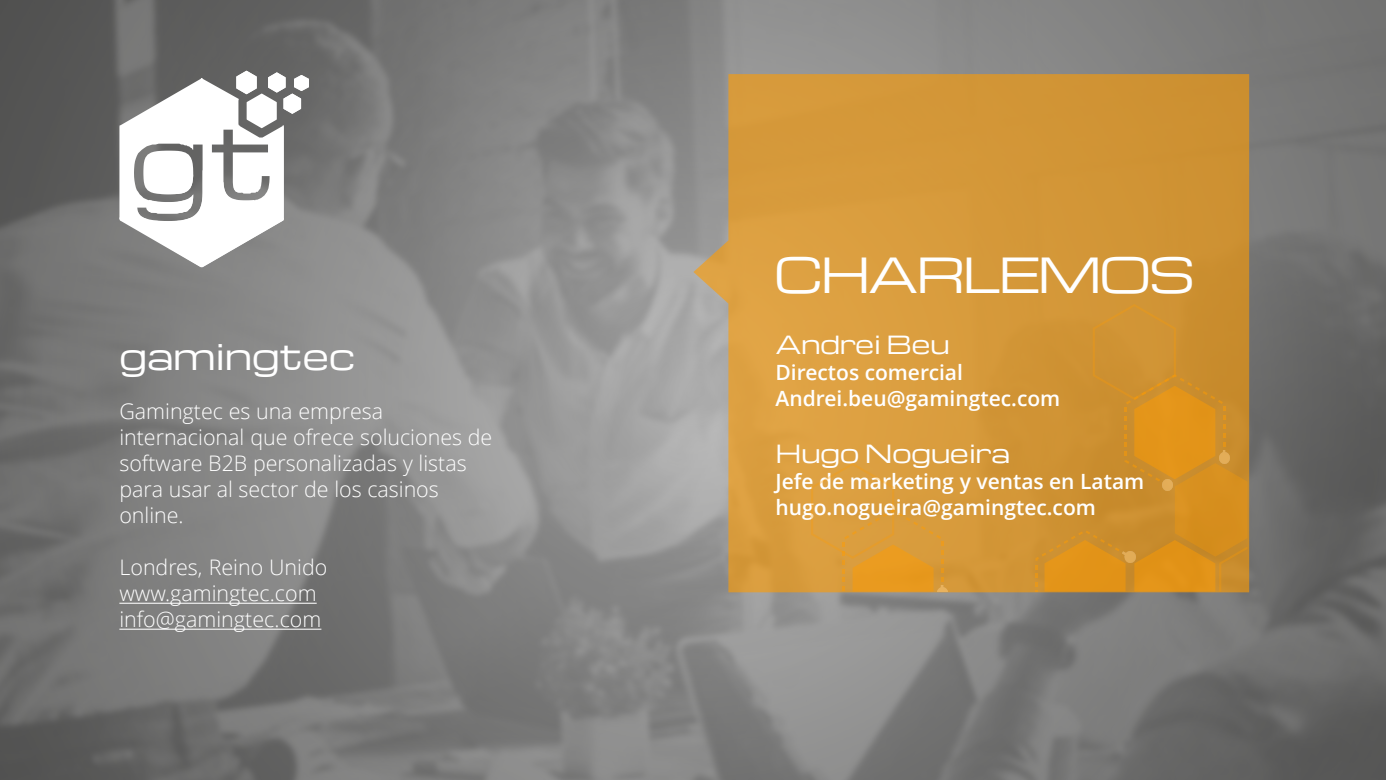
<style>
.page{position:relative;width:1386px;height:780px;background:#fff}
.page>*{position:absolute;margin:0;border:0;box-sizing:border-box;transform-origin:0 0}
.t1{font:47.25px "Michroma";letter-spacing:-.05em;color:#fff}
.t2{font:34.56px "Michroma";letter-spacing:-.005em;color:#fff}
.t3{font:24.5px "Michroma";color:#fff}
.t4{font:300 21.44px/26px "Open Sans";color:#fff}
.t5{font:600 21px "Open Sans";color:#fff}
</style>
<div class="page">
<div style="left:0;top:0;width:1385px;height:779px;background:#000;opacity:.61"></div>
<svg style="left:693px;top:74px;width:555px;height:518px;background:#d19943"></svg>
<svg style="left:119px;top:71px;width:182px;height:196px"></svg>
<svg style="left:119px;top:602px;width:198px;height:1px"></svg>
<svg style="left:119px;top:628px;width:202px;height:1px"></svg>
<svg style="left:1035px;top:304px;width:212px;height:287px;background:#d19029"></svg>
<svg style="left:811px;top:462px;width:136px;height:129px;background:#dd9c38"></svg>
<p class="t2" style="left:119px;top:337px;width:238px">gamingtec</p>
<p class="t4" style="left:119px;top:397px;width:374px">Gamingtec es una empresa internacional que ofrece soluciones de software B2B personalizadas y listas para usar al sector de los casinos online.</p>
<p class="t4" style="left:119px;top:553px;width:209px">Londres, Reino Unido</p>
<p class="t4" style="left:119px;top:579px;width:203px">www.gamingtec.com info@gamingtec.com</p>
<h2 class="t1" style="left:774px;top:249px;width:422px">CHARLEMOS</h2>
<p class="t3" style="left:775px;top:330px;width:176px">Andrei Beu</p>
<p class="t5" style="left:775px;top:357px;width:189px">Directos comercial</p>
<p class="t5" style="left:775px;top:383px;width:286px">Andrei.beu@gamingtec.com</p>
<p class="t3" style="left:775px;top:439px;width:236px">Hugo Nogueira</p>
<p class="t5" style="left:775px;top:466px;width:370px">Jefe de marketing y ventas en Latam</p>
<p class="t5" style="left:775px;top:492px;width:322px">hugo.nogueira@gamingtec.com</p>
</div>
